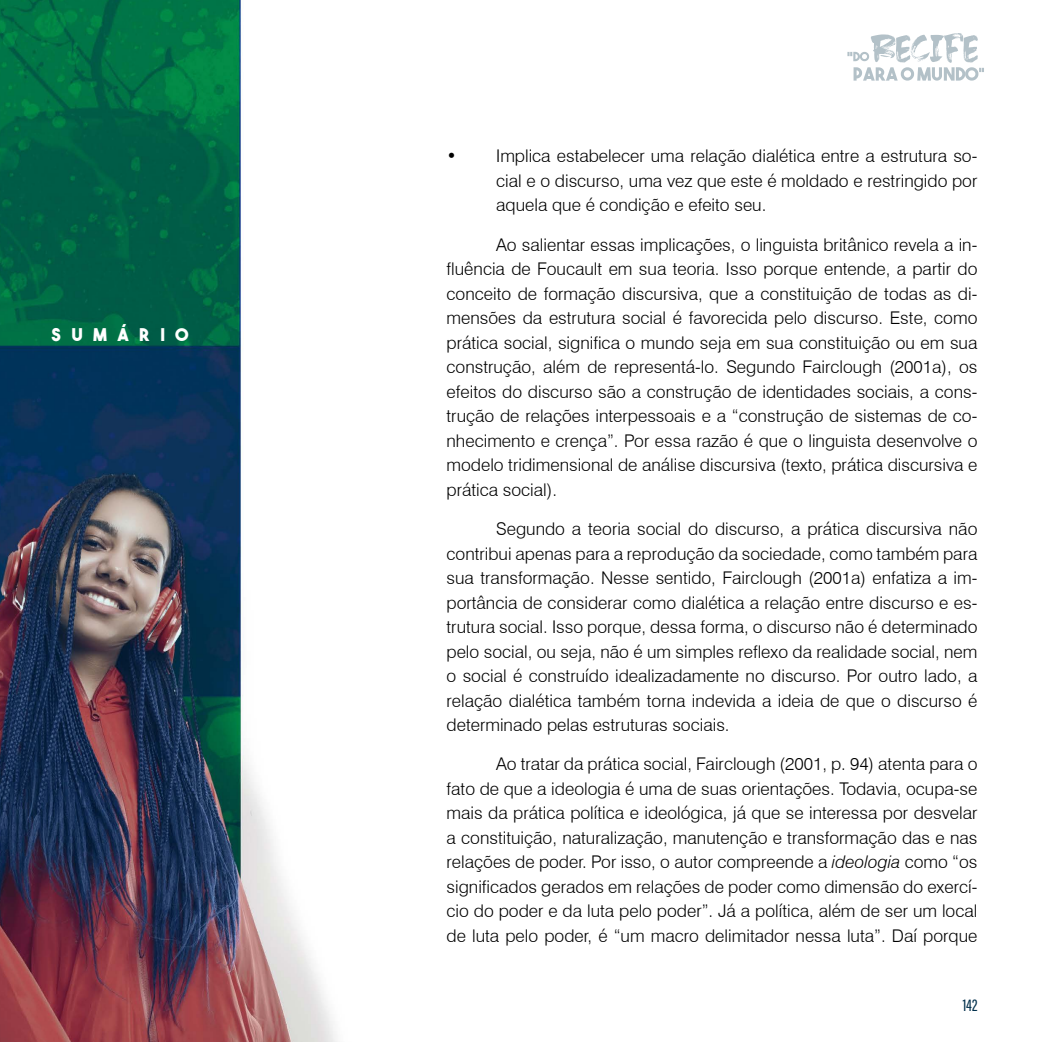
<style>
.page{position:relative;width:1042px;height:1042px;background:#fff}
.page>*{position:absolute;margin:0;border:0;box-sizing:border-box;transform-origin:0 0}
.t1{font:300 17.5px/24.5px "Swiss 721 BT";color:#000;text-align:justify}
.t2{font:17.5px "The Bold Font";letter-spacing:.6em;color:#fff}
.t3{font:500 17.5px "Acumin Pro Extra Cond";color:#002f4b}
.s1{font-style:italic}
</style>
<div class="page">
<img style="left:0;top:0;width:337px;height:1042px">
<svg style="left:847px;top:33px;width:137px;height:48px"></svg>
<p class="t2" style="left:52px;top:323px;width:138px">SUMÁRIO</p>
<p class="t1" style="left:496px;top:144px;width:483px;text-indent:-50px">• Implica estabelecer uma relação dialética entre a estrutura so&shy;cial e o discurso, uma vez que este é moldado e restringido por aquela que é condição e efeito seu.</p>
<p class="t1" style="left:446px;top:232px;width:532px;text-indent:50px">Ao salientar essas implicações, o linguista britânico revela a in&shy;fluência de Foucault em sua teoria. Isso porque entende, a partir do conceito de formação discursiva, que a constituição de todas as di&shy;mensões da estrutura social é favorecida pelo discurso. Este, como prática social, significa o mundo seja em sua constituição ou em sua construção, além de representá-lo. Segundo Fairclough (2001a), os efeitos do discurso são a construção de identidades sociais, a cons&shy;trução de relações interpessoais e a “construção de sistemas de co&shy;nhecimento e crença”. Por essa razão é que o linguista desenvolve o modelo tridimensional de análise discursiva (texto, prática discursiva e prática social).</p>
<p class="t1" style="left:446px;top:516px;width:532px;text-indent:50px">Segundo a teoria social do discurso, a prática discursiva não contribui apenas para a reprodução da sociedade, como também para sua transformação. Nesse sentido, Fairclough (2001a) enfatiza a im&shy;portância de considerar como dialética a relação entre discurso e es&shy;trutura social. Isso porque, dessa forma, o discurso não é determinado pelo social, ou seja, não é um simples reflexo da realidade social, nem o social é construído idealizadamente no discurso. Por outro lado, a relação dialética também torna indevida a ideia de que o discurso é determinado pelas estruturas sociais.</p>
<p class="t1" style="left:446px;top:752px;width:532px;text-indent:50px">Ao tratar da prática social, Fairclough (2001, p. 94) atenta para o fato de que a ideologia é uma de suas orientações. Todavia, ocupa-se mais da prática política e ideológica, já que se interessa por desvelar a constituição, naturalização, manutenção e transformação das e nas relações de poder. Por isso, o autor compreende a <span class="s1">ideologia</span> como “os significados gerados em relações de poder como dimensão do exercí&shy;cio do poder e da luta pelo poder”. Já a política, além de ser um local de luta pelo poder, é “um macro delimitador nessa luta”. Daí porque</p>
<p class="t3" style="left:962px;top:994px;width:16px">142</p>
</div>
